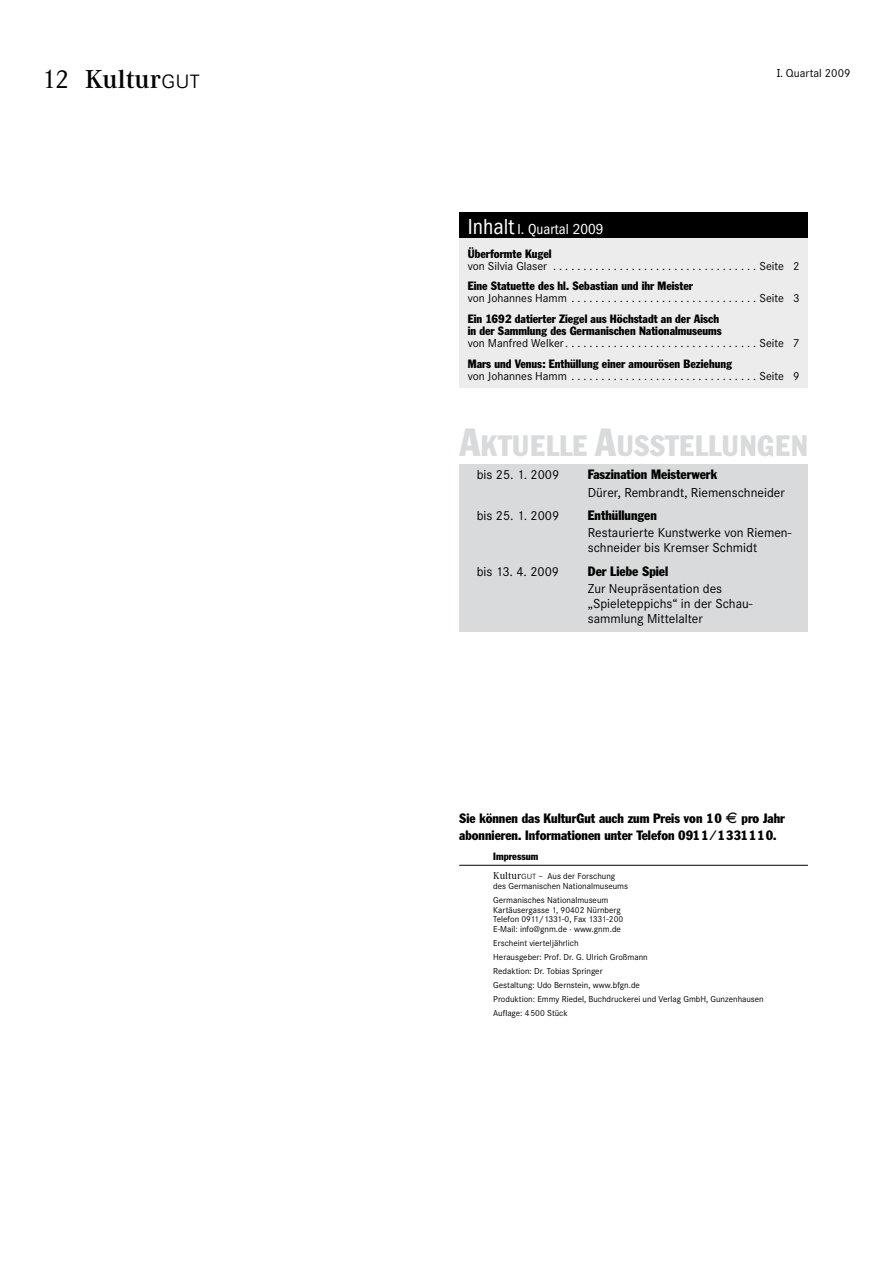
<style>
.page{position:relative;width:893px;height:1263px;background:#fff}
.page>*{position:absolute;margin:0;border:0;box-sizing:border-box;transform-origin:0 0}
.t1{font:29.25px "Franklin ATF Condensed BQ";letter-spacing:.02em;color:#d9dadb}
.t2{font:600 27px "Corporate A";color:#000}
.t3{font:condensed 15px "Franklin Gothic EF";color:#fff}
.t4{font:13.5px/15px "Corporate S";color:#000}
.t5{font:13.5px/16.5px "Franklin ATF Condensed BQ";color:#000}
.t6{font:12px/12px "Franklin ATF Condensed BQ";color:#000}
.t7{font:12px "Corporate S";color:#000}
.t8{font:10.5px "Franklin ATF Condensed BQ";color:#000}
.t9{font:9px/14px "Corporate S";color:#000}
.s1{font-weight:400}
.s2{font-family:"Corporate SSC";font-weight:300}
.s3{font-family:"Corporate E"}
.s4{font-size:22.5px}
.s5{font-size:39px}
.s6{font-family:"Corporate A";font-size:10.5px}
.s7{font-family:"Corporate SSC";font-weight:300;font-size:10.5px}
</style>
<div class="page">
<div style="left:459px;top:227px;width:349px;height:161px;background:#ececed"></div>
<div style="left:459px;top:213px;width:349px;height:25px;background:#000"></div>
<hr style="left:459px;top:865px;width:349px;height:1px;background:#000">
<div style="left:459px;top:463px;width:349px;height:168px;background:#d9dadb"></div>
<h2 class="t2" style="left:43px;top:64px;width:159px"><span class="s1">12</span> Kultur<span class="s2">gut</span></h2>
<h3 class="t7" style="left:777px;top:66px;width:75px"><span class="s3">I.</span> Quartal 2009</h3>
<h3 class="t3" style="left:468px;top:221px;width:137px"><span class="s4">Inhalt</span> I. Quartal 2009</h3>
<h3 class="t6" style="left:468px;top:248px;width:85px">Überformte Kugel</h3>
<h3 class="t7" style="left:468px;top:259px;width:81px">von Silvia Glaser</h3>
<h3 class="t7" style="left:759px;top:259px;width:41px">Seite 2</h3>
<h3 class="t6" style="left:468px;top:280px;width:227px">Eine Statuette des hl. Sebastian und ihr Meister</h3>
<h3 class="t7" style="left:468px;top:292px;width:101px">von Johannes Hamm</h3>
<h3 class="t7" style="left:759px;top:292px;width:41px">Seite 3</h3>
<h3 class="t6" style="left:468px;top:313px;width:256px">Ein 1692 datierter Ziegel aus Höchstadt an der Aisch in der Sammlung des Germanischen Nationalmuseums</h3>
<h3 class="t7" style="left:468px;top:336px;width:98px">von Manfred Welker</h3>
<h3 class="t7" style="left:759px;top:336px;width:41px">Seite 7</h3>
<h3 class="t6" style="left:468px;top:357px;width:266px">Mars und Venus: Enthüllung einer amourösen Beziehung</h3>
<h3 class="t7" style="left:468px;top:369px;width:101px">von Johannes Hamm</h3>
<h3 class="t7" style="left:759px;top:369px;width:41px">Seite 9</h3>
<h1 class="t1" style="left:459px;top:428px;width:350px"><span class="s5">A</span>ktuelle <span class="s5">A</span>usstellungen</h1>
<h3 class="t4" style="left:477px;top:467px;width:84px">bis 25. 1. 2009</h3>
<h3 class="t5" style="left:588px;top:467px;width:131px">Faszination Meisterwerk</h3>
<h3 class="t4" style="left:588px;top:485px;width:199px">Dürer, Rembrandt, Riemenschneider</h3>
<h3 class="t4" style="left:477px;top:508px;width:84px">bis 25. 1. 2009</h3>
<h3 class="t5" style="left:588px;top:507px;width:71px">Enthüllungen</h3>
<h3 class="t4" style="left:588px;top:525px;width:205px">Restaurierte Kunstwerke von Riemen&shy;schneider bis Kremser Schmidt</h3>
<h3 class="t4" style="left:477px;top:564px;width:84px">bis 13. 4. 2009</h3>
<h3 class="t5" style="left:588px;top:563px;width:82px">Der Liebe Spiel</h3>
<h3 class="t4" style="left:588px;top:581px;width:166px">Zur Neupräsentation des „Spieleteppichs“ in der Schau&shy;sammlung Mittelalter</h3>
<h3 class="t5" style="left:459px;top:810px;width:327px">Sie können das KulturGut auch zum Preis von 10 ✓ pro Jahr abonnieren. Informationen unter Telefon 0911/1331110.</h3>
<p class="t8" style="left:493px;top:850px;width:47px">Impressum</p>
<p class="t9" style="left:493px;top:871px;width:136px;line-height:9.8px"><span class="s6">Kultur</span><span class="s7">gut</span> – Aus der Forschung des Germanischen Nationalmuseums</p>
<p class="t9" style="left:493px;top:895px;width:132px;line-height:9.8px">Germanisches Nationalmuseum Kartäusergasse 1, 90402 Nürnberg Telefon 0911/1331-0, Fax 1331-200<br>E-Mail: info@gnm.de · www.gnm.de</p>
<p class="t9" style="left:493px;top:936px;width:272px">Erscheint vierteljährlich<br>Herausgeber: Prof. Dr. G. Ulrich Großmann<br>Redaktion: Dr. Tobias Springer<br>Gestaltung: Udo Bernstein, www.bfgn.de<br>Produktion: Emmy Riedel, Buchdruckerei und Verlag GmbH, Gunzenhausen Auflage: 4500 Stück</p>
</div>
